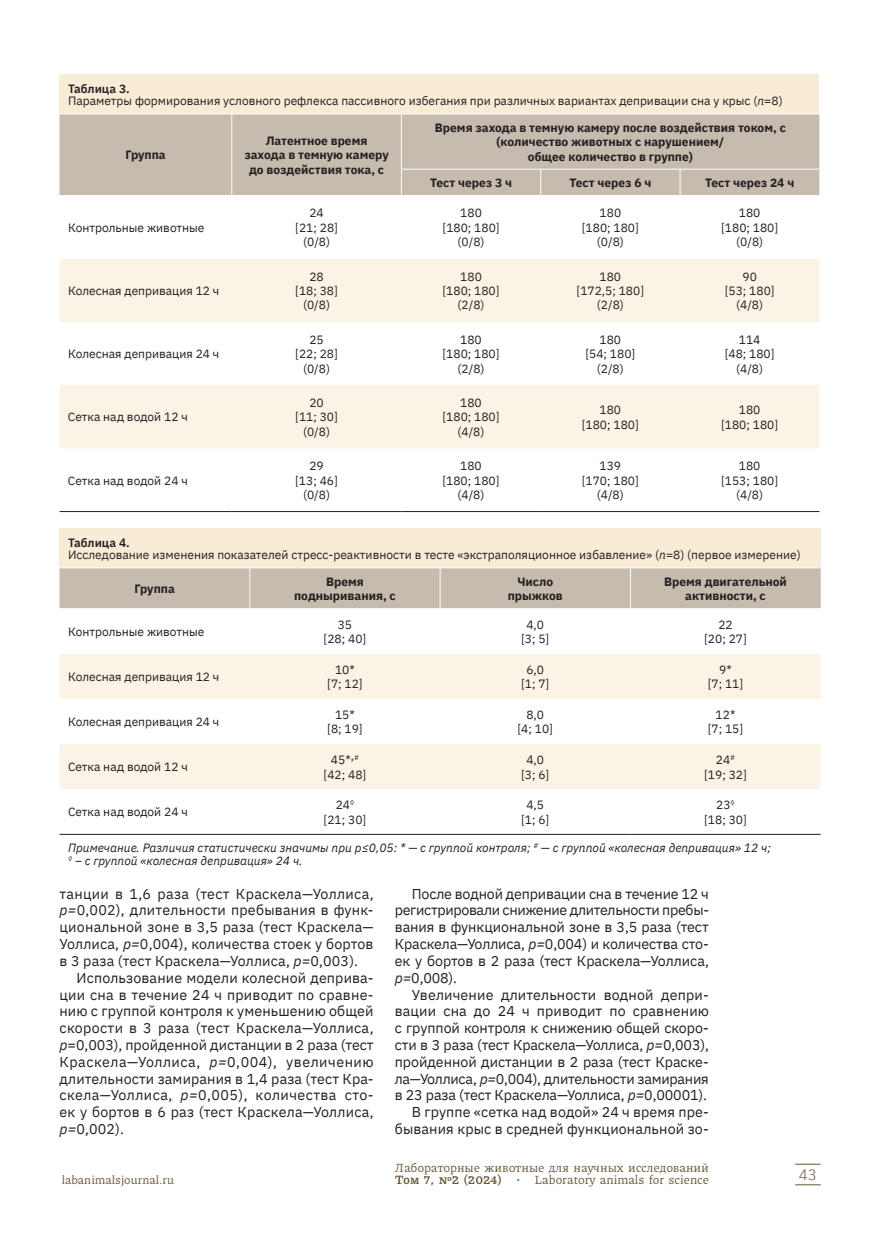
<style>
.page{position:relative;width:893px;height:1234px;background:#fff}
.page>*{position:absolute;margin:0;border:0;box-sizing:border-box;transform-origin:0 0}
.t1{font:300 15px "IBM Plex Sans";color:#675738}
.t2{font:14.25px/16.8px "IBM Plex Sans";color:#231f20;text-align:justify}
.t3{font:12.45px "Piazzolla";color:#675738}
.t4{font:12px/14.4px "IBM Plex Sans";color:#231f20;text-align:center}
.t5{font:700 12px/14.4px "IBM Plex Sans";color:#231f20;text-align:center}
.t6{font:italic 12px/12.8px "IBM Plex Sans";color:#231f20}
.t7{font:12px "Piazzolla";color:#675738}
.s1{font-weight:600}
.s2{font-style:italic}
.s3{font-weight:700}
</style>
<div class="page">
<svg style="left:795px;top:1163px;width:26px;height:1px"></svg>
<svg style="left:795px;top:1184px;width:26px;height:1px"></svg>
<div style="left:60px;top:75px;width:759px;height:39px;background:#f9ecd6"></div>
<div style="left:60px;top:114px;width:759px;height:81px;background:#c5bbae"></div>
<svg style="left:60px;top:259px;width:759px;height:189px;fill:#fbf3e5"></svg>
<hr style="left:231px;top:114px;width:1px;height:55px;background:#fff">
<hr style="left:401px;top:114px;width:1px;height:55px;background:#fff">
<svg style="left:231px;top:169px;width:1px;height:26px"></svg>
<hr style="left:401px;top:169px;width:140px;height:1px;background:#fff">
<svg style="left:401px;top:169px;width:1px;height:26px"></svg>
<hr style="left:541px;top:169px;width:139px;height:1px;background:#fff">
<svg style="left:540px;top:169px;width:1px;height:26px"></svg>
<hr style="left:680px;top:169px;width:139px;height:1px;background:#fff">
<svg style="left:680px;top:169px;width:1px;height:26px"></svg>
<hr style="left:60px;top:113px;width:172px;height:1px;background:#fff">
<hr style="left:232px;top:113px;width:169px;height:1px;background:#fff">
<hr style="left:401px;top:113px;width:140px;height:1px;background:#fff">
<hr style="left:541px;top:113px;width:139px;height:1px;background:#fff">
<hr style="left:680px;top:113px;width:139px;height:1px;background:#fff">
<hr style="left:60px;top:511px;width:172px;height:1px;background:#231f20">
<hr style="left:232px;top:511px;width:169px;height:1px;background:#231f20">
<hr style="left:401px;top:511px;width:140px;height:1px;background:#231f20">
<hr style="left:541px;top:511px;width:139px;height:1px;background:#231f20">
<hr style="left:680px;top:511px;width:139px;height:1px;background:#231f20">
<div style="left:60px;top:528px;width:761px;height:39px;background:#f9ecd6"></div>
<div style="left:60px;top:568px;width:761px;height:40px;background:#c5bbae"></div>
<svg style="left:60px;top:654px;width:761px;height:135px;fill:#fbf3e5"></svg>
<hr style="left:249px;top:568px;width:1px;height:40px;background:#fff">
<hr style="left:440px;top:568px;width:1px;height:40px;background:#fff">
<hr style="left:630px;top:568px;width:1px;height:40px;background:#fff">
<hr style="left:60px;top:833px;width:190px;height:1px;background:#231f20">
<hr style="left:250px;top:833px;width:190px;height:1px;background:#231f20">
<hr style="left:440px;top:833px;width:190px;height:1px;background:#231f20">
<hr style="left:630px;top:833px;width:191px;height:1px;background:#231f20">
<p class="t4" style="left:68px;top:81px;width:716px;line-height:12.8px;text-align:left"><span class="s1">Таблица 3.<br></span>Параметры формирования условного рефлекса пассивного избегания при различных вариантах депривации сна у крыс (<span class="s2">n</span>=8)</p>
<p class="t5" style="left:125px;top:147px;width:42px">Группа</p>
<p class="t4" style="left:68px;top:219px;width:138px">Контрольные животные</p>
<p class="t4" style="left:68px;top:282px;width:153px">Колесная депривация 12 ч</p>
<p class="t4" style="left:68px;top:346px;width:153px">Колесная депривация 24 ч</p>
<p class="t4" style="left:68px;top:409px;width:121px">Сетка над водой 12 ч</p>
<p class="t5" style="left:244px;top:132px;width:146px">Латентное время захода в темную камеру до воздействия тока, с</p>
<p class="t5" style="left:435px;top:119px;width:352px">Время захода в темную камеру после воздействия током, с (количество животных с нарушением/<br>общее количество в группе)</p>
<p class="t5" style="left:430px;top:174px;width:83px">Тест через 3 ч</p>
<p class="t5" style="left:569px;top:174px;width:83px">Тест через 6 ч</p>
<p class="t5" style="left:705px;top:174px;width:91px">Тест через 24 ч</p>
<p class="t4" style="left:295px;top:205px;width:44px">24<br>[21; 28] (0/8)</p>
<p class="t4" style="left:442px;top:205px;width:59px">180<br>[180; 180] (0/8)</p>
<p class="t4" style="left:582px;top:205px;width:59px">180<br>[180; 180] (0/8)</p>
<p class="t4" style="left:721px;top:205px;width:59px">180<br>[180; 180] (0/8)</p>
<p class="t4" style="left:295px;top:268px;width:44px">28<br>[18; 38] (0/8)</p>
<p class="t4" style="left:442px;top:268px;width:59px">180<br>[180; 180] (2/8)</p>
<p class="t4" style="left:577px;top:268px;width:69px">180<br>[172,5; 180] (2/8)</p>
<p class="t4" style="left:725px;top:268px;width:51px">90<br>[53; 180] (4/8)</p>
<p class="t4" style="left:295px;top:331px;width:44px">25<br>[22; 28] (0/8)</p>
<p class="t4" style="left:442px;top:331px;width:59px">180<br>[180; 180] (2/8)</p>
<p class="t4" style="left:585px;top:331px;width:51px">180<br>[54; 180] (2/8)</p>
<p class="t4" style="left:725px;top:331px;width:51px">114<br>[48; 180] (4/8)</p>
<p class="t4" style="left:295px;top:394px;width:44px">20<br>[11; 30] (0/8)</p>
<p class="t4" style="left:442px;top:394px;width:59px">180<br>[180; 180] (4/8)</p>
<p class="t4" style="left:582px;top:401px;width:59px">180<br>[180; 180]</p>
<p class="t4" style="left:721px;top:401px;width:59px">180<br>[180; 180]</p>
<p class="t4" style="left:295px;top:457px;width:44px">29<br>[13; 46] (0/8)</p>
<p class="t4" style="left:442px;top:457px;width:59px">180<br>[180; 180] (4/8)</p>
<p class="t4" style="left:582px;top:457px;width:59px">139<br>[170; 180] (4/8)</p>
<p class="t4" style="left:721px;top:457px;width:59px">180<br>[153; 180] (4/8)</p>
<p class="t4" style="left:68px;top:535px;width:734px;line-height:12.8px;text-align:left"><span class="s1">Таблица 4.<br></span>Исследование изменения показателей стресс-реактивности в тесте «экстраполяционное избавление» (<span class="s2">n</span>=8) (первое измерение)</p>
<p class="t5" style="left:135px;top:580px;width:42px">Группа</p>
<p class="t5" style="left:294px;top:573px;width:103px">Время подныривания, с</p>
<p class="t5" style="left:508px;top:573px;width:57px">Число прыжков</p>
<p class="t5" style="left:664px;top:573px;width:124px">Время двигательной активности, с</p>
<p class="t4" style="left:68px;top:623px;width:138px">Контрольные животные</p>
<p class="t4" style="left:324px;top:616px;width:44px">35<br>[28; 40]</p>
<p class="t4" style="left:521px;top:616px;width:30px">4,0 [3; 5]</p>
<p class="t4" style="left:704px;top:616px;width:44px">22<br>[20; 27]</p>
<p class="t4" style="left:68px;top:668px;width:153px">Колесная депривация 12 ч</p>
<p class="t4" style="left:327px;top:661px;width:37px">10* [7; 12]</p>
<p class="t4" style="left:521px;top:661px;width:30px">6,0 [1; 7]</p>
<p class="t4" style="left:708px;top:661px;width:37px">9*<br>[7; 11]</p>
<p class="t4" style="left:68px;top:713px;width:153px">Колесная депривация 24 ч</p>
<p class="t4" style="left:327px;top:706px;width:37px">15* [8; 19]</p>
<p class="t4" style="left:517px;top:706px;width:37px">8,0<br>[4; 10]</p>
<p class="t4" style="left:708px;top:706px;width:37px">12* [7; 15]</p>
<p class="t4" style="left:68px;top:758px;width:121px">Сетка над водой 12 ч</p>
<p class="t4" style="left:324px;top:751px;width:44px">45*,<sup># </sup>[42; 48]</p>
<p class="t4" style="left:521px;top:751px;width:30px">4,0 [3; 6]</p>
<p class="t4" style="left:704px;top:751px;width:44px">24<sup># </sup>[19; 32]</p>
<p class="t4" style="left:68px;top:803px;width:121px">Сетка над водой 24 ч</p>
<p class="t4" style="left:324px;top:796px;width:44px">24<sup>◊ </sup>[21; 30]</p>
<p class="t4" style="left:521px;top:796px;width:30px">4,5 [1; 6]</p>
<p class="t4" style="left:704px;top:796px;width:44px">23<sup>◊ </sup>[18; 30]</p>
<p class="t6" style="left:68px;top:840px;width:704px">Примечание. Различия статистически значимы при p≤0,05: * — с группой контроля; <sup>#</sup> — с группой «колесная депривация» 12 ч; <sup>◊</sup> – с группой «колесная депривация» 24 ч.</p>
<p class="t4" style="left:68px;top:472px;width:121px">Сетка над водой 24 ч</p>
<p class="t2" style="left:60px;top:883px;width:316px">танции в 1,6 раза (тест Краскела—Уоллиса, <span class="s2">p=</span>0,002), длительности пребывания в функ&shy;циональной зоне в 3,5 раза (тест Краскела— Уоллиса, <span class="s2">p=</span>0,004), количества стоек у бортов в 3 раза (тест Краскела—Уоллиса, <span class="s2">p=</span>0,003).</p>
<p class="t2" style="left:60px;top:967px;width:316px;text-indent:17px">Использование модели колесной деприва&shy;ции сна в течение 24 ч приводит по сравне&shy;нию с группой контроля к уменьшению общей скорости в 3 раза (тест Краскела—Уоллиса, <span class="s2">p</span>=0,003), пройденной дистанции в 2 раза (тест Краскела—Уоллиса, <span class="s2">p=</span>0,004), увеличению длительности замирания в 1,4 раза (тест Кра&shy;скела—Уоллиса, <span class="s2">p=</span>0,005), количества сто&shy;ек у бортов в 6 раз (тест Краскела—Уоллиса, <span class="s2">p=</span>0,002).</p>
<p class="t2" style="left:395px;top:883px;width:316px;text-indent:17px">После водной депривации сна в течение 12 ч регистрировали снижение длительности пребы&shy;вания в функциональной зоне в 3,5 раза (тест Краскела—Уоллиса, <span class="s2">p=</span>0,004) и количества сто&shy;ек у бортов в 2 раза (тест Краскела—Уоллиса, <span class="s2">p=</span>0,008).</p>
<p class="t2" style="left:395px;top:984px;width:316px;text-align:right">Увеличение длительности водной депри&shy;вации сна до 24 ч приводит по сравнению с группой контроля к снижению общей скоро&shy;сти в 3 раза (тест Краскела—Уоллиса, <span class="s2">p=</span>0,003), пройденной дистанции в 2 раза (тест Краске&shy;ла—Уоллиса, <span class="s2">p=</span>0,004), длительности замирания в 23 раза (тест Краскела—Уоллиса, <span class="s2">p=</span>0,00001).<br>В группе «сетка над водой» 24 ч время пре&shy;бывания крыс в средней функциональной зо-</p>
<p class="t3" style="left:395px;top:1159px;width:316px">Лабораторные животные для научных исследований</p>
<p class="t7" style="left:62px;top:1172px;width:114px">labanimalsjournal.ru</p>
<p class="t3" style="left:395px;top:1172px;width:316px"><span class="s3">Том 7, №2 (2024)</span> • Laboratory animals for science</p>
<p class="t1" style="left:799px;top:1163px;width:19px">43</p>
</div>
